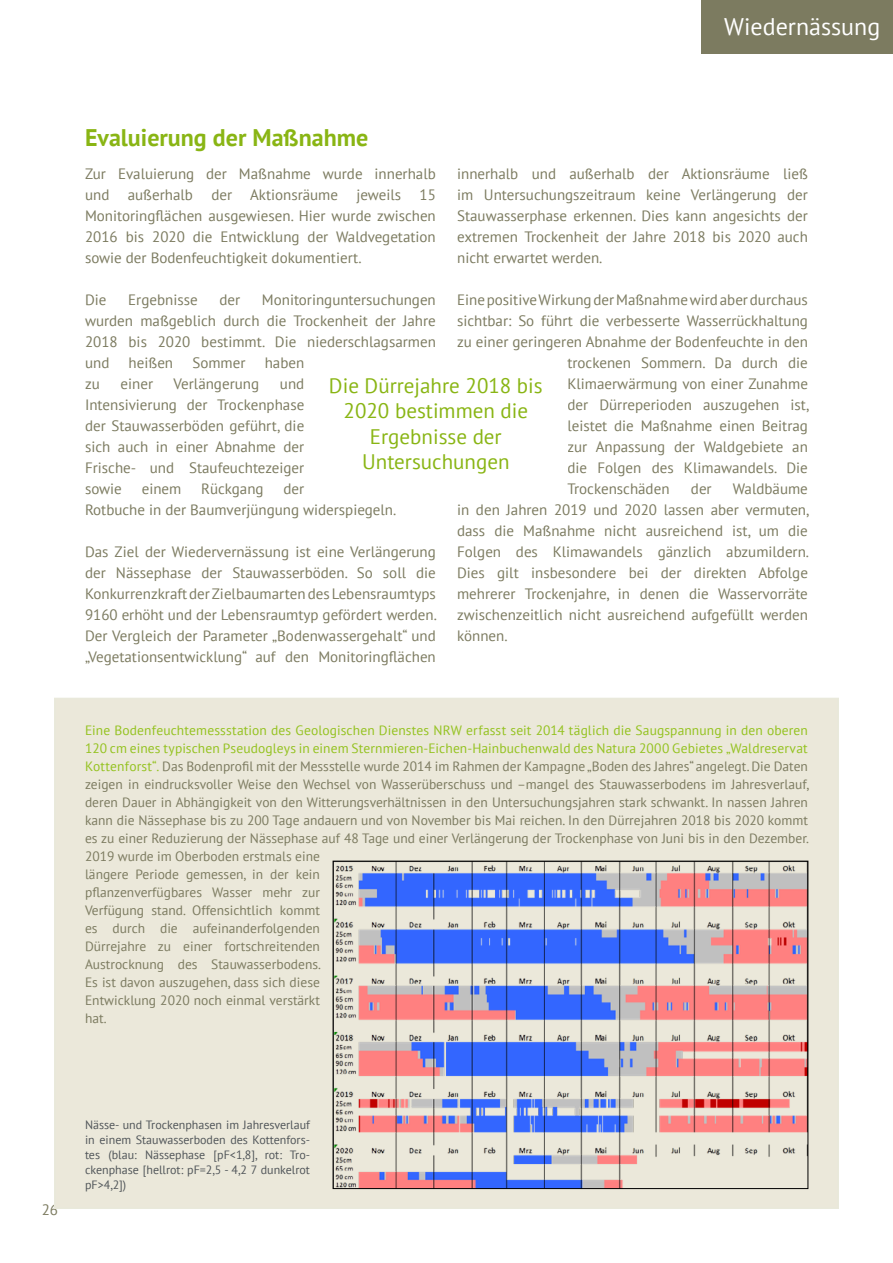
<style>
.page{position:relative;width:893px;height:1263px;background:#fff}
.page>*{position:absolute;margin:0;border:0;box-sizing:border-box;transform-origin:0 0}
._3-Heading{font:700 24px "PT Sans";color:#89b514}
.subhead{font:24px "PT Sans";color:#fff}
.Fliesstext_klein{font:21px/25.5px "PT Sans";color:#89b514;text-align:center}
.t1{font:15px/21px "PT Sans";color:#7c7b60;text-align:justify}
.Fliesstext_klein-2{font:13.5px/18px "PT Sans";color:#7c7b60}
.Fliesstext_klein-3{font:12px/15px "PT Sans";color:#505559;text-align:justify}
.s1{color:#94c21f}
</style>
<div class="page">
<div style="left:54px;top:698px;width:785px;height:511px;background:#ebe8da"></div>
<img style="left:335px;top:863px;width:471px;height:324px">
<div style="left:333px;top:861px;width:475px;height:328px;border:1px solid #000"></div>
<div style="left:702px;top:0;width:191px;height:54px;background:#7c7b60"></div>
<p class="subhead" style="left:724px;top:12px;width:157px">Wiedernässung</p>
<h3 class="_3-Heading" style="left:85px;top:121px;width:285px">Evaluierung der Maßnahme</h3>
<p class="t1" style="left:85px;top:163px;width:352px">Zur Evaluierung der Maßnahme wurde innerhalb und außerhalb der Aktionsräume jeweils 15<br>Monitoringflächen ausgewiesen. Hier wurde zwischen 2016 bis 2020 die Entwicklung der Waldvegetation sowie der Bodenfeuchtigkeit dokumentiert.</p>
<p class="t1" style="left:85px;top:289px;width:23px">Die</p>
<p class="t1" style="left:128px;top:289px;width:71px">Ergebnisse</p>
<p class="t1" style="left:219px;top:289px;width:22px">der</p>
<p class="t1" style="left:457px;top:163px;width:352px">innerhalb und außerhalb der Aktionsräume ließ im Untersuchungszeitraum keine Verlängerung der Stauwasserphase erkennen. Dies kann angesichts der extremen Trockenheit der Jahre 2018 bis 2020 auch nicht erwartet werden.</p>
<p class="t1" style="left:457px;top:289px;width:352px">Eine positive Wirkung der Maßnahme wird aber durchaus</p>
<p class="t1" style="left:457px;top:310px;width:352px">sichtbar: So führt die verbesserte Wasserrückhaltung</p>
<p class="t1" style="left:457px;top:331px;width:352px">zu einer geringeren Abnahme der Bodenfeuchte in den</p>
<p class="t1" style="left:567px;top:352px;width:242px">trockenen Sommern. Da durch die</p>
<p class="t1" style="left:567px;top:373px;width:242px">Klimaerwärmung von einer Zunahme</p>
<p class="t1" style="left:567px;top:394px;width:243px">der Dürreperioden auszugehen ist,</p>
<p class="t1" style="left:567px;top:415px;width:242px">leistet die Maßnahme einen Beitrag</p>
<p class="t1" style="left:567px;top:436px;width:242px">zur Anpassung der Waldgebiete an</p>
<p class="t1" style="left:567px;top:457px;width:242px">die Folgen des Klimawandels. Die</p>
<p class="t1" style="left:567px;top:478px;width:104px">Trockenschäden</p>
<p class="t1" style="left:691px;top:478px;width:22px">der</p>
<p class="t1" style="left:85px;top:289px;width:352px;text-indent:177px">Monitoringuntersuchungen wurden maßgeblich durch die Trockenheit der Jahre 2018 bis 2020 bestimmt. Die niederschlagsarmen und</p>
<p class="t1" style="left:129px;top:352px;width:46px">heißen</p>
<p class="t1" style="left:192px;top:352px;width:55px">Sommer</p>
<p class="t1" style="left:265px;top:352px;width:41px">haben</p>
<p class="Fliesstext_klein" style="left:329px;top:372px;width:215px">Die Dürrejahre 2018 bis<br>2020 bestimmen die</p>
<p class="Fliesstext_klein" style="left:370px;top:423px;width:133px">Ergebnisse der</p>
<p class="Fliesstext_klein" style="left:362px;top:449px;width:149px">Untersuchungen</p>
<p class="t1" style="left:85px;top:373px;width:16px">zu</p>
<p class="t1" style="left:121px;top:373px;width:34px">einer</p>
<p class="t1" style="left:174px;top:373px;width:87px">Verlängerung</p>
<p class="t1" style="left:85px;top:373px;width:221px;text-indent:195px">und Intensivierung der Trockenphase der Stauwasserböden geführt, die sich auch in einer Abnahme der Frische- und Staufeuchtezeiger sowie</p>
<p class="t1" style="left:142px;top:478px;width:41px">einem</p>
<p class="t1" style="left:201px;top:478px;width:64px">Rückgang</p>
<p class="t1" style="left:457px;top:478px;width:353px;text-indent:276px">Waldbäume in den Jahren 2019 und 2020 lassen aber vermuten, dass die Maßnahme nicht ausreichend ist, um die Folgen des Klimawandels gänzlich abzumildern.<br>Dies gilt insbesondere bei der direkten Abfolge mehrerer Trockenjahre, in denen die Wasservorräte zwischenzeitlich nicht ausreichend aufgefüllt werden können.</p>
<p class="t1" style="left:85px;top:478px;width:313px;text-indent:198px">der<br>Rotbuche in der Baumverjüngung widerspiegeln.</p>
<p class="t1" style="left:85px;top:541px;width:353px">Das Ziel der Wiedervernässung ist eine Verlängerung der Nässephase der Stauwasserböden. So soll die Konkurrenzkraft der Zielbaumarten des Lebensraumtyps 9160 erhöht und der Lebensraumtyp gefördert werden.<br>Der Vergleich der Parameter „Bodenwassergehalt“ und „Vegetationsentwicklung“ auf den Monitoringflächen</p>
<p class="Fliesstext_klein-2" style="left:85px;top:721px;width:725px"><span class="s1">Eine Bodenfeuchtemessstation des Geologischen Dienstes NRW erfasst seit 2014 täglich die Saugspannung in den oberen 120 cm eines typischen Pseudogleys in einem Sternmieren-Eichen-Hainbuchenwald des Natura 2000 Gebietes „Waldreservat Kottenforst“.</span> Das Bodenprofil mit der Messstelle wurde 2014 im Rahmen der Kampagne „Boden des Jahres“ angelegt. Die Daten zeigen in eindrucksvoller Weise den Wechsel von Wasserüberschuss und –mangel des Stauwasserbodens im Jahresverlauf, deren Dauer in Abhängigkeit von den Witterungsverhältnissen in den Untersuchungsjahren stark schwankt. In nassen Jahren kann die Nässephase bis zu 200 Tage andauern und von November bis Mai reichen. In den Dürrejahren 2018 bis 2020 kommt es zu einer Reduzierung der Nässephase auf 48 Tage und einer Verlängerung der Trockenphase von Juni bis in den Dezember.<br>2019 wurde im Oberboden erstmals eine<br>längere Periode gemessen, in der kein<br>pflanzenverfügbares Wasser mehr zur<br>Verfügung stand. Offensichtlich kommt<br>es durch die aufeinanderfolgenden<br>Dürrejahre zu einer fortschreitenden<br>Austrocknung des Stauwasserbodens.<br>Es ist davon auszugehen, dass sich diese<br>Entwicklung 2020 noch einmal verstärkt<br>hat.</p>
<p class="t1" style="left:42px;top:1198px;width:18px">26</p>
<p class="Fliesstext_klein-3" style="left:85px;top:1117px;width:227px">Nässe- und Trockenphasen im Jahresverlauf in einem Stauwasserboden des Kottenfors&shy;tes (blau: Nässephase [pF&lt;1,8], rot: Tro&shy;ckenphase [hellrot: pF=2,5 - 4,2 7 dunkelrot pF&gt;4,2])</p>
</div>
